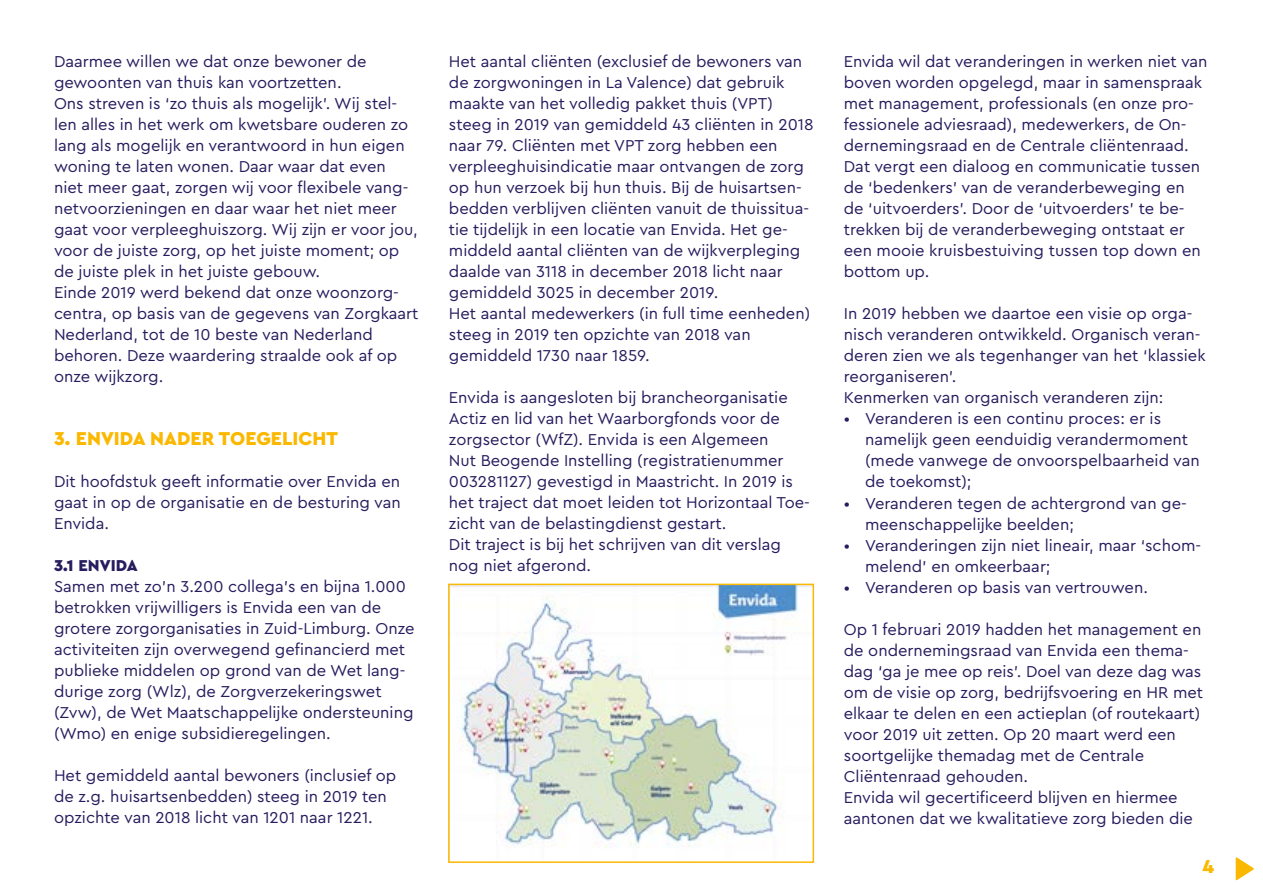
<style>
.page{position:relative;width:1263px;height:893px;background:#fff}
.page>*{position:absolute;margin:0;border:0;box-sizing:border-box;transform-origin:0 0}
.t1{font:900 19.5px "Cera Pro";color:#fbb800}
.t2{font:16.5px/21px "Cera Pro";color:#271c5e}
.t3{font:900 16.5px "Cera Pro";color:#271c5e}
</style>
<div class="page">
<img style="left:450px;top:586px;width:362px;height:262px">
<div style="left:448px;top:584px;width:366px;height:279px;border:1px solid #fbb800"></div>
<svg style="left:1236px;top:857px;width:18px;height:23px"></svg>
<p class="t2" style="left:54px;top:51px;width:366px">Daarmee willen we dat onze bewoner de gewoonten van thuis kan voortzetten.<br>Ons streven is ‘zo thuis als mogelijk’. Wij stel&shy;len alles in het werk om kwetsbare ouderen zo lang als mogelijk en verantwoord in hun eigen woning te laten wonen. Daar waar dat even niet meer gaat, zorgen wij voor flexibele vang&shy;netvoorzieningen en daar waar het niet meer gaat voor verpleeghuiszorg. Wij zijn er voor jou, voor de juiste zorg, op het juiste moment; op de juiste plek in het juiste gebouw.<br>Einde 2019 werd bekend dat onze woonzorg&shy;centra, op basis van de gegevens van Zorgkaart Nederland, tot de 10 beste van Nederland behoren. Deze waardering straalde ook af op onze wijkzorg.</p>
<p class="t1" style="left:54px;top:426px;width:286px">3. ENVIDA NADER TOEGELICHT</p>
<p class="t2" style="left:54px;top:471px;width:348px;text-align:justify">Dit hoofdstuk geeft informatie over Envida en gaat in op de organisatie en de besturing van Envida.</p>
<p class="t3" style="left:54px;top:555px;width:85px">3.1 ENVIDA</p>
<p class="t2" style="left:54px;top:576px;width:362px">Samen met zo'n 3.200 collega’s en bijna 1.000 betrokken vrijwilligers is Envida een van de grotere zorgorganisaties in Zuid-Limburg. Onze activiteiten zijn overwegend gefinancierd met publieke middelen op grond van de Wet lang&shy;durige zorg (Wlz), de Zorgverzekeringswet (Zvw), de Wet Maatschappelijke ondersteuning (Wmo) en enige subsidieregelingen.</p>
<p class="t2" style="left:54px;top:765px;width:344px">Het gemiddeld aantal bewoners (inclusief op de z.g. huisartsenbedden) steeg in 2019 ten opzichte van 2018 licht van 1201 naar 1221.</p>
<p class="t2" style="left:449px;top:51px;width:366px">Het aantal cliënten (exclusief de bewoners van de zorgwoningen in La Valence) dat gebruik maakte van het volledig pakket thuis (VPT) steeg in 2019 van gemiddeld 43 cliënten in 2018 naar 79. Cliënten met VPT zorg hebben een verpleeghuisindicatie maar ontvangen de zorg op hun verzoek bij hun thuis. Bij de huisartsen&shy;bedden verblijven cliënten vanuit de thuissitua&shy;tie tijdelijk in een locatie van Envida. Het ge&shy;middeld aantal cliënten van de wijkverpleging daalde van 3118 in december 2018 licht naar gemiddeld 3025 in december 2019.<br>Het aantal medewerkers (in full time eenheden) steeg in 2019 ten opzichte van 2018 van gemiddeld 1730 naar 1859.</p>
<p class="t2" style="left:449px;top:387px;width:362px">Envida is aangesloten bij brancheorganisatie Actiz en lid van het Waarborgfonds voor de zorgsector (WfZ). Envida is een Algemeen<br>Nut Beogende Instelling (registratienummer 003281127) gevestigd in Maastricht. In 2019 is het traject dat moet leiden tot Horizontaal Toe&shy;zicht van de belastingdienst gestart.<br>Dit traject is bij het schrijven van dit verslag nog niet afgerond.</p>
<p class="t2" style="left:844px;top:51px;width:365px">Envida wil dat veranderingen in werken niet van boven worden opgelegd, maar in samenspraak met management, professionals (en onze pro&shy;fessionele adviesraad), medewerkers, de On&shy;dernemingsraad en de Centrale cliëntenraad.<br>Dat vergt een dialoog en communicatie tussen de ‘bedenkers’ van de veranderbeweging en de ‘uitvoerders’. Door de ‘uitvoerders’ te be&shy;trekken bij de veranderbeweging ontstaat er een mooie kruisbestuiving tussen top down en bottom up.</p>
<p class="t2" style="left:844px;top:303px;width:363px">In 2019 hebben we daartoe een visie op orga&shy;nisch veranderen ontwikkeld. Organisch veran&shy;deren zien we als tegenhanger van het ‘klassiek reorganiseren’.<br>Kenmerken van organisch veranderen zijn:</p>
<p class="t2" style="left:865px;top:408px;width:336px;text-indent:-21px">• Veranderen is een continu proces: er is namelijk geen eenduidig verandermoment (mede vanwege de onvoorspelbaarheid van de toekomst);</p>
<p class="t2" style="left:865px;top:492px;width:323px;text-indent:-21px">• Veranderen tegen de achtergrond van ge&shy;meenschappelijke beelden;</p>
<p class="t2" style="left:865px;top:534px;width:338px;text-indent:-21px">• Veranderingen zijn niet lineair, maar ‘schom&shy;melend’ en omkeerbaar;</p>
<p class="t2" style="left:844px;top:576px;width:306px">• Veranderen op basis van vertrouwen.</p>
<p class="t2" style="left:844px;top:618px;width:361px">Op 1 februari 2019 hadden het management en de ondernemingsraad van Envida een thema&shy;dag ‘ga je mee op reis’. Doel van deze dag was om de visie op zorg, bedrijfsvoering en HR met elkaar te delen en een actieplan (of routekaart) voor 2019 uit zetten. Op 20 maart werd een soortgelijke themadag met de Centrale Cliëntenraad gehouden.<br>Envida wil gecertificeerd blijven en hiermee aantonen dat we kwalitatieve zorg bieden die</p>
<p class="t1" style="left:1202px;top:853px;width:13px">4</p>
</div>
